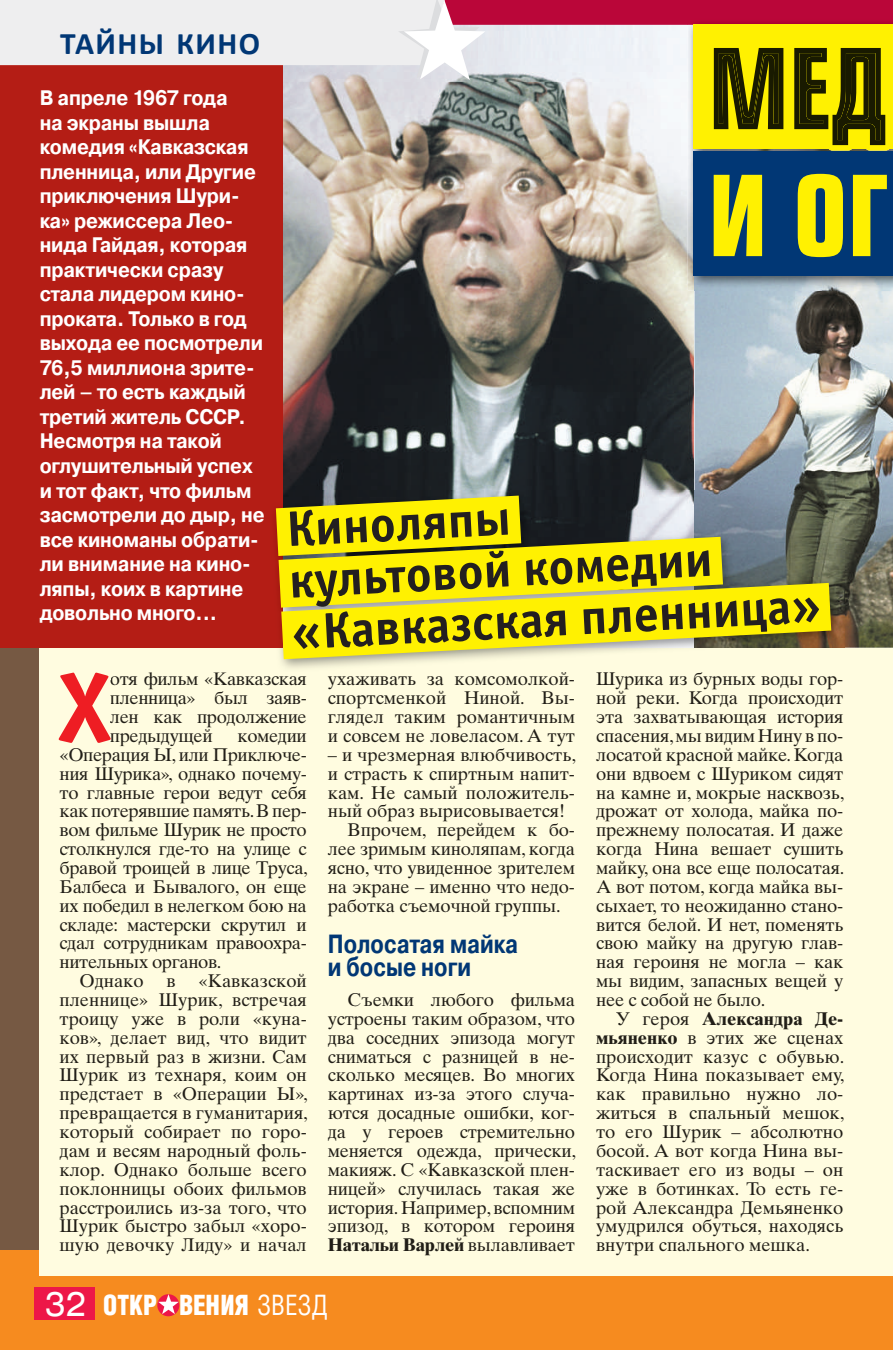
<style>
.page{position:relative;width:893px;height:1350px;background:#fff}
.page>*{position:absolute;margin:0;border:0;box-sizing:border-box;transform-origin:0 0}
.t1{font:700 108.5px/126.9px "Europe Cond";color:#191a00;scale:.91 1}
.t2{font:700 99.92px "Officina Sans C";color:#ee1d23}
.t3{font:700 50.05px/51.6px "Officina Sans C";color:#231f20}
.t4{font:700 31.5px "Calibri";letter-spacing:.045em;color:#013775}
.t5{font:900 28.18px "Helios Cond";color:#fff;scale:.92 1}
.t6{font:700 26.25px/22.8px "Pragmatica";color:#013775;scale:.81 1}
.t7{font:700 21px/24.5px "Pragmatica";letter-spacing:-.01em;color:#fff;scale:.91 1}
.t8{font:18.38px/18.9px "Times Ten LTCYR";letter-spacing:-.01em;color:#211e17;text-align:justify}
.s1{color:#013775}
.s2{color:#fff101}
.s3{font-weight:700}
.s4{font-family:"Helios Ext";font-weight:400;font-size:33.43px}
.s5{font-weight:400}
</style>
<div class="page">
<div style="left:0;top:0;width:893px;height:1349px;background:#765943"></div>
<div style="left:0;top:1250px;width:893px;height:99px;background:#f68b1f"></div>
<div style="left:35px;top:1287px;width:60px;height:32px;background:#ed1748"></div>
<svg style="left:157px;top:1294px;width:22px;height:22px"></svg>
<svg style="left:158px;top:1294px;width:21px;height:19px"></svg>
<div style="left:40px;top:647px;width:853px;height:628px;background:#fffce0"></div>
<div style="left:485px;top:0;width:408px;height:25px;background:#ba0639"></div>
<img style="left:283px;top:25px;width:405px;height:57px">
<img style="left:283px;top:82px;width:411px;height:408px">
<div style="left:0;top:63px;width:283px;height:584px;background:#b41d15"></div>
<svg style="left:0;top:0;width:485px;height:80px"></svg>
<img style="left:694px;top:290px;width:199px;height:357px">
<img style="left:688px;top:11px;width:205px;height:14px">
<img style="left:688px;top:25px;width:203px;height:265px">
<img style="left:694px;top:276px;width:199px;height:14px">
<div style="left:693px;top:25px;width:200px;height:124px;background:#fff101"></div>
<div style="left:693px;top:152px;width:200px;height:124px;background:#013775"></div>
<svg style="left:708px;top:149px;width:183px;height:1px"></svg>
<img style="left:270px;top:490px;width:574px;height:178px">
<svg style="left:276px;top:495px;width:555px;height:164px"></svg>
<h3 class="t4" style="left:60px;top:30px;width:201px">ТАЙНЫ КИНО</h3>
<p class="t7" style="left:40px;top:86px;width:249px">В апреле 1967 года<br>на экраны вышла комедия «Кавказская пленница, или Другие приключения Шури&shy;ка» режиссера Лео&shy;нида Гайдая, которая практически сразу стала лидером кино&shy;проката. Только в год выхода ее посмотрели<br>76,5 миллиона зрите&shy;лей – то есть каждый третий житель СССР.<br>Несмотря на такой оглушительный успех и тот факт, что фильм засмотрели до дыр, не все киноманы обрати&shy;ли внимание на кино&shy;ляпы, коих в картине довольно много...</p>
<h1 class="t1" style="left:708px;top:23px;width:199px">МЕД<br><span class="s1">И</span> <span class="s2">ОГ</span></h1>
<h3 class="t3" style="left:285px;top:504px;width:531px;rotate:-3deg">Киноляпы<br>культовой комедии «Кавказская пленница»</h3>
<p class="t8" style="left:110px;top:669px;width:198px">отя фильм «Кавказская пленница» был заяв-</p>
<h2 class="t2" style="left:60px;top:651px;width:52px">Х</h2>
<p class="t8" style="left:110px;top:707px;width:198px">лен как продолжение предыдущей</p>
<p class="t8" style="left:60px;top:726px;width:250px;text-indent:178px">комедии «Операция Ы, или Приключе&shy;ния Шурика», однако почему&shy;то главные герои ведут себя как потерявшие память. В пер&shy;вом фильме Шурик не просто столкнулся где-то на улице с бравой троицей в лице Труса, Балбеса и Бывалого, он еще их победил в нелегком бою на складе: мастерски скрутил и сдал сотрудникам правоохра&shy;нительных органов.</p>
<p class="t8" style="left:60px;top:971px;width:250px;text-indent:20px">Однако в «Кавказской пленнице» Шурик, встречая троицу уже в роли «куна&shy;ков», делает вид, что видит их первый раз в жизни. Сам Шурик из технаря, коим он предстает в «Операции Ы», превращается в гуманитария, который собирает по горо&shy;дам и весям народный фоль&shy;клор. Однако больше всего поклонницы обоих фильмов расстроились из-за того, что Шурик быстро забыл «хоро&shy;шую девочку Лиду» и начал</p>
<p class="t8" style="left:328px;top:669px;width:249px">ухаживать за комсомолкой&shy;спортсменкой Ниной. Вы&shy;глядел таким романтичным и совсем не ловеласом. А тут</p>
<p class="t8" style="left:328px;top:745px;width:250px">– и чрезмерная влюбчивость,</p>
<p class="t8" style="left:328px;top:764px;width:249px">и страсть к спиртным напит-</p>
<p class="t8" style="left:328px;top:782px;width:249px">кам. Не самый положитель-</p>
<p class="t8" style="left:328px;top:801px;width:239px">ный образ вырисовывается!</p>
<p class="t8" style="left:348px;top:820px;width:229px">Впрочем, перейдем к бо-</p>
<p class="t8" style="left:328px;top:839px;width:249px">лее зримым киноляпам, когда</p>
<p class="t8" style="left:328px;top:858px;width:249px">ясно, что увиденное зрителем</p>
<p class="t8" style="left:328px;top:877px;width:249px">на экране – именно что недо-</p>
<p class="t8" style="left:328px;top:895px;width:234px">работка съемочной группы.</p>
<h3 class="t6" style="left:328px;top:933px;width:236px">Полосатая майка и босые ноги</h3>
<p class="t8" style="left:328px;top:990px;width:250px;text-indent:20px">Съемки любого фильма устроены таким образом, что два соседних эпизода могут сниматься с разницей в не&shy;сколько месяцев. Во многих картинах из-за этого случа&shy;ются досадные ошибки, ког&shy;да у героев стремительно меняется одежда, прически, макияж. С «Кавказской плен&shy;ницей» случилась такая же история. Например, вспомним эпизод, в котором героиня <span class="s3">Натальи Варлей</span> вылавливает</p>
<h3 class="t5" style="left:45px;top:1289px;width:309px"><span class="s4">32</span> OТКР ВЕНИЯ <span class="s5">ЗВЕЗД</span></h3>
<p class="t8" style="left:596px;top:669px;width:250px">Шурика из бурных воды гор&shy;ной реки. Когда происходит эта захватывающая история спасения, мы видим Нину в по&shy;лосатой красной майке. Когда они вдвоем с Шуриком сидят на камне и, мокрые насквозь, дрожат от холода, майка по&shy;прежнему полосатая. И даже когда Нина вешает сушить майку, она все еще полосатая.<br>А вот потом, когда майка вы&shy;сыхает, то неожиданно стано&shy;вится белой. И нет, поменять свою майку на другую глав&shy;ная героиня не могла – как мы видим, запасных вещей у нее с собой не было.</p>
<p class="t8" style="left:596px;top:1009px;width:250px;text-indent:20px">У героя <span class="s3">Александра Де&shy;мьяненко</span> в этих же сценах происходит казус с обувью.<br>Когда Нина показывает ему, как правильно нужно ло&shy;житься в спальный мешок, то его Шурик – абсолютно босой. А вот когда Нина вы&shy;таскивает его из воды – он уже в ботинках. То есть ге&shy;рой Александра Демьяненко умудрился обуться, находясь внутри спального мешка.</p>
</div>
